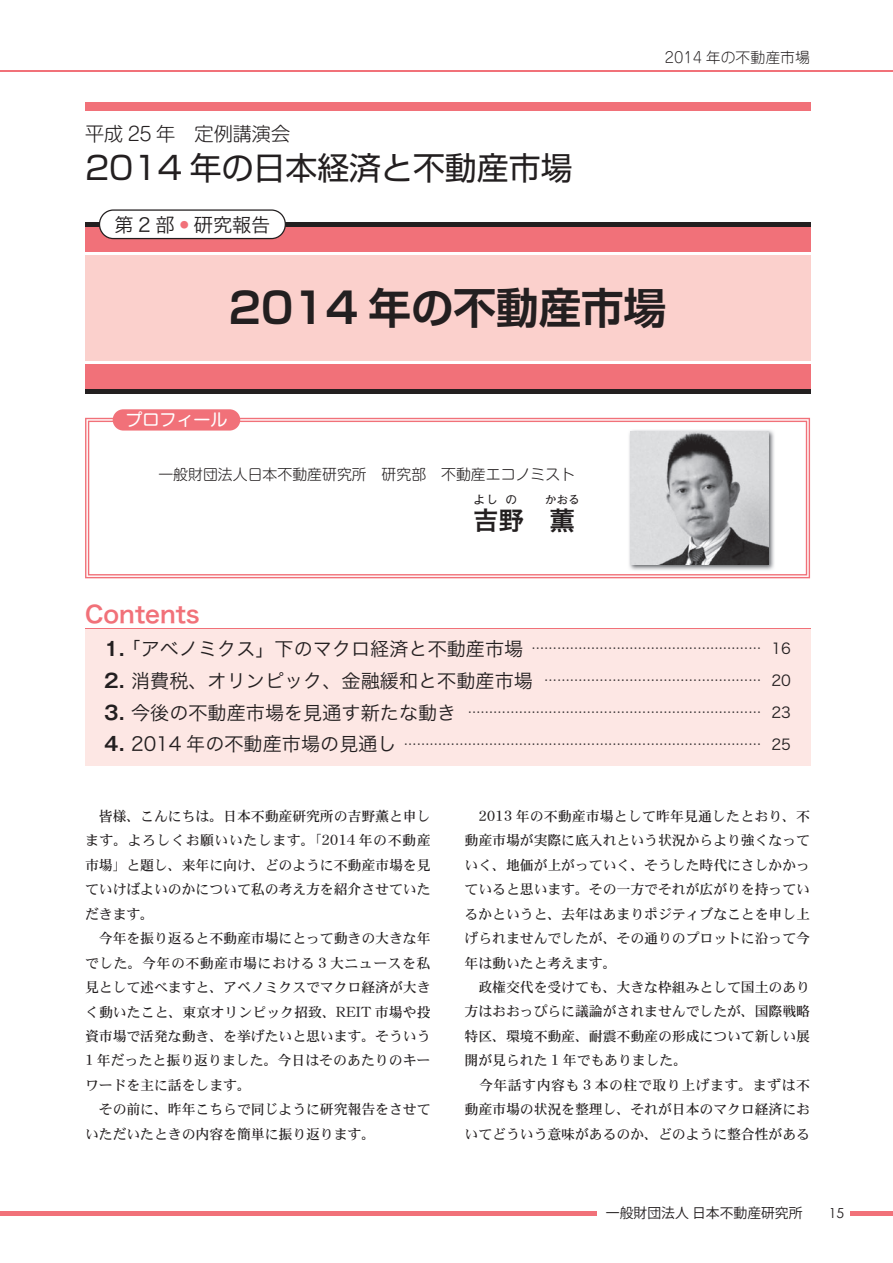
<style>
.page{position:relative;width:893px;height:1263px;background:#fff}
.page>*{position:absolute;margin:0;border:0;box-sizing:border-box;transform-origin:0 0}
.t1{font:700 42.45px "Shin Go Pro De";color:#231f20}
.t2{font:31.95px "Shin Go Pro";color:#231f20}
.t3{font:25.5px "Hira Kaku Pro W6";color:#231f20}
.t4{font:23.4px "Hira Kaku Pro W6";color:#f17179}
.t5{font:19.2px "Hira Kaku Pro W3";color:#231f20}
.t6{font:300 19.2px "Shin M Go Pro";color:#231f20}
.t7{font:16.95px "Shin M Go Pro";color:#fff}
.t8{font:300 14.85px "Shin M Go Pro";color:#231f20}
.t9{font:300 14.85px "Jun 101 Pro";color:#231f20}
.t10{font:13.8px/24.5px "DFHS Mincho W5 WINP RKSJ H";color:#231f20}
.t11{font:13.8px "Koz Go Pro";color:#231f20}
.t12{font:13.8px "Century Gothic";color:#231f20}
.t13{font:12.75px "Hira Kaku Pro W3";color:#231f20}
.t14{font:300 11.7px "Shin Go Pro";color:#231f20}
.s1{color:#f17179}
.s2{font-family:"Gothic MB101 Pro De";font-weight:700}
.s3{font-size:12.75px}
.s4{font-size:14.85px}
.s5{font-family:"Gothic MB101 Pro De";font-weight:700;font-size:19.2px}
.s6{font-size:19.2px}
</style>
<div class="page">
<hr style="left:850px;top:1211px;width:43px;height:4px;background:#f17179">
<hr style="left:0;top:1211px;width:596px;height:4px;background:#f17179">
<hr style="left:0;top:70px;width:893px;height:1px;background:#f17179">
<svg style="left:85px;top:418px;width:725px;height:160px;background:#f7b4b8"></svg>
<svg style="left:88px;top:421px;width:719px;height:154px"></svg>
<div style="left:113px;top:409px;width:127px;height:22px;background:#f17179;border-radius:11px"></div>
<div style="left:85px;top:222px;width:725px;height:171px;background:#f17179"></div>
<div style="left:85px;top:252px;width:725px;height:112px;background:#fbd0cc"></div>
<img style="left:628px;top:429px;width:147px;height:142px">
<img style="left:630px;top:432px;width:139px;height:132px">
<hr style="left:85px;top:628px;width:725px;height:2px;background:#f17179">
<div style="left:85px;top:629px;width:725px;height:41px;background:#fde7e4"></div>
<div style="left:85px;top:661px;width:725px;height:41px;background:#fde7e4"></div>
<div style="left:85px;top:693px;width:725px;height:40px;background:#fde7e4"></div>
<div style="left:85px;top:725px;width:725px;height:40px;background:#fde7e4"></div>
<hr style="left:85px;top:361px;width:725px;height:3px;background:#fff">
<hr style="left:85px;top:252px;width:725px;height:2px;background:#fff">
<hr style="left:85px;top:389px;width:725px;height:4px;background:#231f20">
<hr style="left:85px;top:222px;width:725px;height:4px;background:#231f20">
<div style="left:85px;top:102px;width:725px;height:9px;background:#f17179"></div>
<svg style="left:99px;top:209px;width:187px;height:30px"></svg>
<h3 class="t6" style="left:85px;top:119px;width:207px">平成 25 年　定例講演会</h3>
<h2 class="t2" style="left:85px;top:142px;width:489px">2014 年の日本経済と不動産市場</h2>
<h3 class="t5" style="left:114px;top:207px;width:158px">第 2 部<span class="s1">•</span>研究報告</h3>
<p class="t9" style="left:665px;top:46px;width:147px">2014 年の不動産市場</p>
<h1 class="t1" style="left:229px;top:273px;width:439px">2014 年の不動産市場</h1>
<p class="t7" style="left:125px;top:406px;width:104px">プロフィール</p>
<p class="t8" style="left:158px;top:462px;width:418px">一般財団法人日本不動産研究所　研究部　不動産エコノミスト</p>
<h3 class="t3" style="left:473px;top:497px;width:53px">吉野</h3>
<p class="t14" style="left:474px;top:489px;width:26px">よし</p>
<p class="t14" style="left:505px;top:489px;width:13px">の</p>
<p class="t14" style="left:545px;top:489px;width:37px">かおる</p>
<h3 class="t3" style="left:550px;top:497px;width:27px">薫</h3>
<h3 class="t4" style="left:85px;top:593px;width:116px">Contents</h3>
<h3 class="t5" style="left:104px;top:631px;width:688px"><span class="s2">1.</span> 「アベノミクス」下のマクロ経済と不動産市場 <span class="s3">………………………………………………</span> <span class="s4">16</span></h3>
<h3 class="t5" style="left:104px;top:663px;width:688px"><span class="s2">2.</span> 消費税、オリンピック、金融緩和と不動産市場 <span class="s3">……………………………………………</span> <span class="s4">20</span></h3>
<p class="t13" style="left:104px;top:701px;width:688px"><span class="s5">3.</span> <span class="s6">今後の不動産市場を見通す新たな動き</span> …………………………………………………………… <span class="s4">23</span></p>
<p class="t13" style="left:104px;top:733px;width:688px"><span class="s5">4.</span> <span class="s6">2014 年の不動産市場の見通し</span> ………………………………………………………………………… <span class="s4">25</span></p>
<p class="t10" style="left:85px;top:804px;width:347px">　皆様、こんにちは。日本不動産研究所の吉野薫と申します。よろしくお願いいたします。「2014 年の不動産市場」と題し、来年に向け、どのように不動産市場を見ていけばよいのかについて私の考え方を紹介させていただきます。<br>　今年を振り返ると不動産市場にとって動きの大きな年でした。今年の不動産市場における 3 大ニュースを私見として述べますと、アベノミクスでマクロ経済が大きく動いたこと、東京オリンピック招致、REIT 市場や投資市場で活発な動き、を挙げたいと思います。そういう<br>1 年だったと振り返りました。今日はそのあたりのキーワードを主に話をします。<br>　その前に、昨年こちらで同じように研究報告をさせていただいたときの内容を簡単に振り返ります。</p>
<p class="t10" style="left:465px;top:804px;width:347px">　2013 年の不動産市場として昨年見通したとおり、不動産市場が実際に底入れという状況からより強くなっていく、地価が上がっていく、そうした時代にさしかかっていると思います。その一方でそれが広がりを持っているかというと、去年はあまりポジティブなことを申し上げられませんでしたが、その通りのプロットに沿って今年は動いたと考えます。<br>　政権交代を受けても、大きな枠組みとして国土のあり方はおおっぴらに議論がされませんでしたが、国際戦略特区、環境不動産、耐震不動産の形成について新しい展開が見られた 1 年でもありました。<br>　今年話す内容も 3 本の柱で取り上げます。まずは不動産市場の状況を整理し、それが日本のマクロ経済においてどういう意味があるのか、どのように整合性がある</p>
<p class="t11" style="left:606px;top:1204px;width:198px">一般財団法人 日本不動産研究所</p>
<p class="t12" style="left:829px;top:1203px;width:17px">15</p>
</div>
